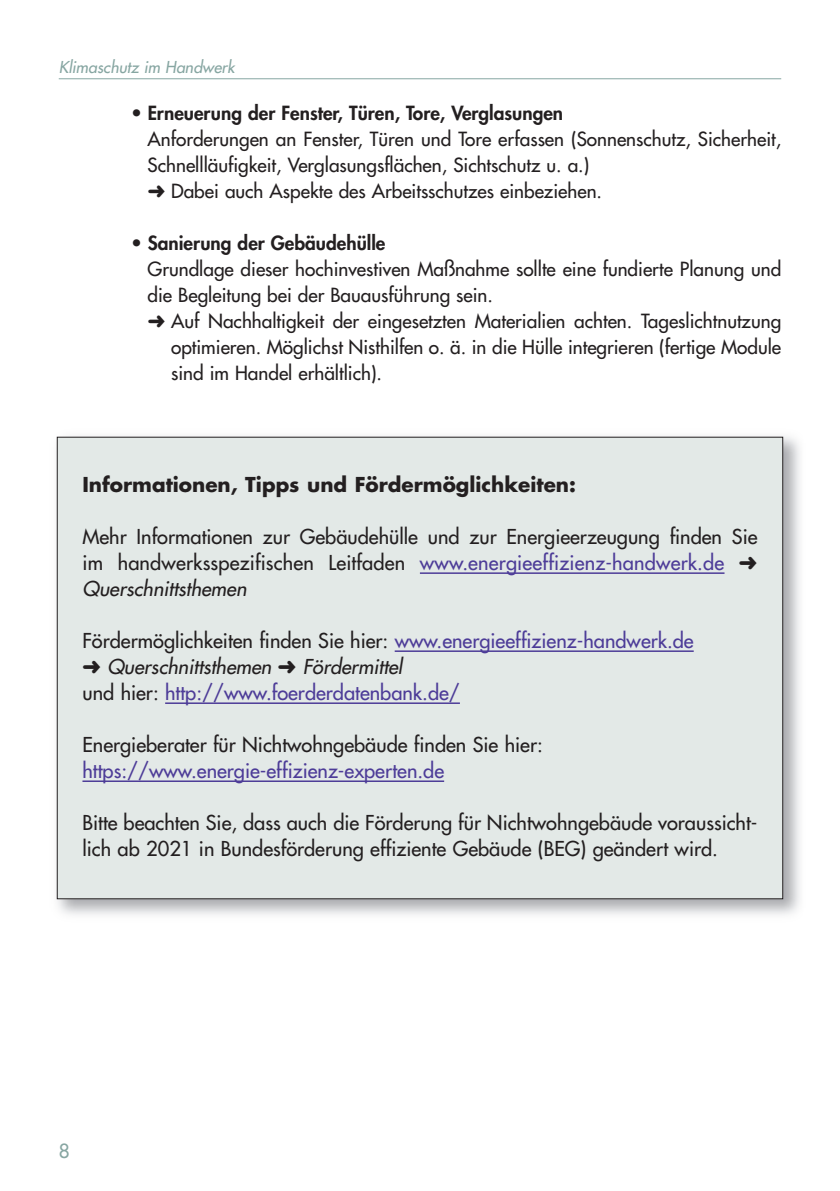
<style>
.page{position:relative;width:840px;height:1191px;background:#fff}
.page>*{position:absolute;margin:0;border:0;box-sizing:border-box;transform-origin:0 0}
.t1{font:20px/26px "Futura";color:#231f20;text-align:justify}
.t2{font:20px/26px "Futura";color:#4d3c98}
.t3{font:700 20px "Futura";color:#231f20}
.t4{font:19px/26px "Futura";color:#231f20}
.t5{font:800 19px "Futura";color:#231f20}
.t6{font:19px "Futura";color:#87a6a2}
.t7{font:italic 16px "Futura";color:#87a6a2}
.s1{color:#4d3c98}
.s2{font-style:italic}
.s3{color:#231f20}
.s4{font-style:italic;color:#231f20}
</style>
<div class="page">
<hr style="left:59px;top:78px;width:721px;height:1px;background:#87a6a2">
<img style="left:56px;top:436px;width:744px;height:479px">
<div style="left:57px;top:437px;width:725px;height:461px;background:#e3e9e7"></div>
<hr style="left:419px;top:572px;width:305px;height:2px;background:#4d3c98">
<hr style="left:394px;top:650px;width:299px;height:2px;background:#4d3c98">
<hr style="left:165px;top:702px;width:294px;height:2px;background:#4d3c98">
<hr style="left:82px;top:780px;width:362px;height:2px;background:#4d3c98">
<p class="t7" style="left:59px;top:59px;width:177px">Klimaschutz im Handwerk</p>
<p class="t5" style="left:131px;top:104px;width:433px">• Erneuerung der Fenster, Türen, Tore, Verglasungen</p>
<p class="t4" style="left:147px;top:127px;width:634px">Anforderungen an Fenster, Türen und Tore erfassen (Sonnenschutz, Sicherheit,<br>Schnellläufigkeit, Verglasungsflächen, Sichtschutz u. a.)<br>➜ Dabei auch Aspekte des Arbeitsschutzes einbeziehen.</p>
<p class="t5" style="left:131px;top:234px;width:255px">• Sanierung der Gebäudehülle</p>
<p class="t4" style="left:147px;top:257px;width:634px">Grundlage dieser hochinvestiven Maßnahme sollte eine fundierte Planung und</p>
<p class="t4" style="left:147px;top:283px;width:347px">die Begleitung bei der Bauausführung sein.</p>
<p class="t4" style="left:148px;top:309px;width:634px">➜ Auf Nachhaltigkeit der eingesetzten Materialien achten. Tageslichtnutzung</p>
<p class="t4" style="left:171px;top:335px;width:611px">optimieren. Möglichst Nisthilfen o. ä. in die Hülle integrieren (fertige Module</p>
<p class="t4" style="left:171px;top:361px;width:212px">sind im Handel erhältlich).</p>
<p class="t3" style="left:82px;top:475px;width:494px">Informationen, Tipps und Fördermöglichkeiten:</p>
<p class="t1" style="left:82px;top:525px;width:676px">Mehr Informationen zur Gebäudehülle und zur Energieerzeugung finden Sie im handwerksspezifischen Leitfaden <span class="s1">www.energieeffizienz-handwerk.de</span> ➜ <span class="s2">Querschnittsthemen</span></p>
<p class="t2" style="left:82px;top:629px;width:612px"><span class="s3">Fördermöglichkeiten finden Sie hier:</span> www.energieeffizienz-handwerk.de <span class="s3">➜</span> <span class="s4">Querschnittsthemen</span> <span class="s3">➜</span> <span class="s4">Fördermittel<br></span><span class="s3">und hier:</span> http://www.foerderdatenbank.de/</p>
<p class="t1" style="left:82px;top:733px;width:461px">Energieberater für Nichtwohngebäude finden Sie hier:</p>
<p class="t2" style="left:82px;top:759px;width:363px">https://www.energie-effizienz-experten.de</p>
<p class="t1" style="left:82px;top:811px;width:676px">Bitte beachten Sie, dass auch die Förderung für Nichtwohngebäude voraussicht&shy;lich ab 2021 in Bundesförderung effiziente Gebäude (BEG) geändert wird.</p>
<p class="t6" style="left:59px;top:1142px;width:12px">8</p>
</div>
